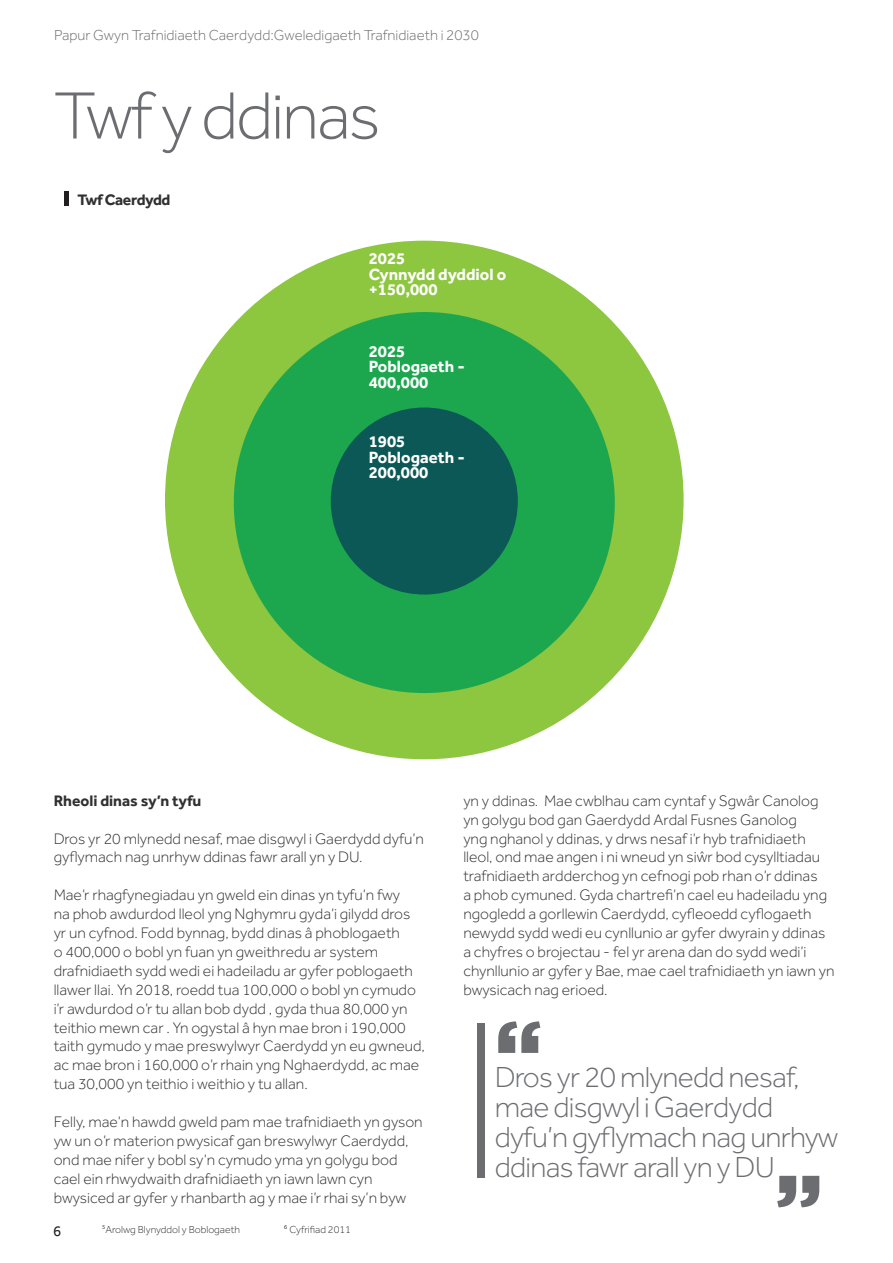
<style>
.page{position:relative;width:893px;height:1263px;background:#fff}
.page>*{position:absolute;margin:0;border:0;box-sizing:border-box;transform-origin:0 0}
.t1{font:900 87px "Gotham";color:#6c6d70}
.t2{font:300 69px "Effra";letter-spacing:-.03em;color:#6c6d70}
.t3{font:300 30px/30px "Effra";letter-spacing:-.025em;color:#6c6d70}
.t4{font:700 16.8px/15.5px "Effra";color:#fff}
.t5{font:300 15.75px/18.9px "Effra";color:#312f30}
.t6{font:700 15.75px "Effra";letter-spacing:-.01em;color:#312f30}
.t7{font:300 15px "Effra";color:#6c6d70}
.t8{font:15px "Effra";color:#231f20}
.t9{font:300 10.5px "Effra";color:#312f30}
</style>
<div class="page">
<div style="left:165px;top:241px;width:519px;height:518px;background:#8dc63f;border-radius:50%"></div>
<div style="left:234px;top:312px;width:381px;height:381px;background:#1ca74f;border-radius:50%"></div>
<div style="left:331px;top:407px;width:187px;height:187px;background:#0c5856;border-radius:50%"></div>
<hr style="left:65px;top:192px;width:4px;height:14px;background:#231f20">
<div style="left:478px;top:1023px;width:7px;height:154px;background:#6c6d70"></div>
<p class="t7" style="left:54px;top:26px;width:426px">Papur Gwyn Trafnidiaeth Caerdydd:Gweledigaeth Trafnidiaeth i 2030</p>
<p class="t2" style="left:54px;top:77px;width:328px">Twf y ddinas</p>
<p class="t6" style="left:78px;top:190px;width:94px">Twf Caerdydd</p>
<p class="t4" style="left:369px;top:251px;width:139px">2025<br>Cynnydd dyddiol o +150,000</p>
<p class="t4" style="left:369px;top:343px;width:98px">2025<br>Poblogaeth -<br>400,000</p>
<p class="t4" style="left:369px;top:433px;width:98px">1905<br>Poblogaeth -<br>200,000</p>
<p class="t6" style="left:54px;top:791px;width:149px">Rheoli dinas sy’n tyfu</p>
<p class="t5" style="left:54px;top:829px;width:372px">Dros yr 20 mlynedd nesaf, mae disgwyl i Gaerdydd dyfu’n gyflymach nag unrhyw ddinas fawr arall yn y DU.</p>
<p class="t5" style="left:54px;top:885px;width:373px">Mae’r rhagfynegiadau yn gweld ein dinas yn tyfu’n fwy<br>na phob awdurdod lleol yng Nghymru gyda’i gilydd dros yr un cyfnod. Fodd bynnag, bydd dinas â phoblogaeth<br>o 400,000 o bobl yn fuan yn gweithredu ar system drafnidiaeth sydd wedi ei hadeiladu ar gyfer poblogaeth llawer llai. Yn 2018, roedd tua 100,000 o bobl yn cymudo i’r awdurdod o’r tu allan bob dydd , gyda thua 80,000 yn teithio mewn car . Yn ogystal â hyn mae bron i 190,000 taith gymudo y mae preswylwyr Caerdydd yn eu gwneud, ac mae bron i 160,000 o’r rhain yng Nghaerdydd, ac mae tua 30,000 yn teithio i weithio y tu allan.</p>
<p class="t5" style="left:54px;top:1112px;width:370px">Felly, mae’n hawdd gweld pam mae trafnidiaeth yn gyson yw un o’r materion pwysicaf gan breswylwyr Caerdydd, ond mae nifer y bobl sy’n cymudo yma yn golygu bod cael ein rhwydwaith drafnidiaeth yn iawn lawn cyn bwysiced ar gyfer y rhanbarth ag y mae i’r rhai sy’n byw</p>
<p class="t8" style="left:53px;top:1222px;width:10px">6</p>
<p class="t9" style="left:102px;top:1224px;width:140px">5Arolwg Blynyddol y Boblogaeth</p>
<p class="t9" style="left:284px;top:1224px;width:69px">6 Cyfrifiad 2011</p>
<p class="t5" style="left:463px;top:791px;width:373px">yn y ddinas. Mae cwblhau cam cyntaf y Sgwâr Canolog yn golygu bod gan Gaerdydd Ardal Fusnes Ganolog<br>yng nghanol y ddinas, y drws nesaf i’r hyb trafnidiaeth lleol, ond mae angen i ni wneud yn siŵr bod cysylltiadau trafnidiaeth ardderchog yn cefnogi pob rhan o’r ddinas<br>a phob cymuned. Gyda chartrefi’n cael eu hadeiladu yng ngogledd a gorllewin Caerdydd, cyfleoedd cyflogaeth newydd sydd wedi eu cynllunio ar gyfer dwyrain y ddinas a chyfres o brojectau - fel yr arena dan do sydd wedi’i chynllunio ar gyfer y Bae, mae cael trafnidiaeth yn iawn yn bwysicach nag erioed.</p>
<p class="t1" style="left:495px;top:992px;width:49px">“</p>
<p class="t3" style="left:495px;top:1062px;width:345px">Dros yr 20 mlynedd nesaf, mae disgwyl i Gaerdydd dyfu’n gyflymach nag unrhyw ddinas fawr arall yn y DU</p>
<p class="t1" style="left:823px;top:1237px;width:49px;rotate:-180deg">“</p>
</div>
